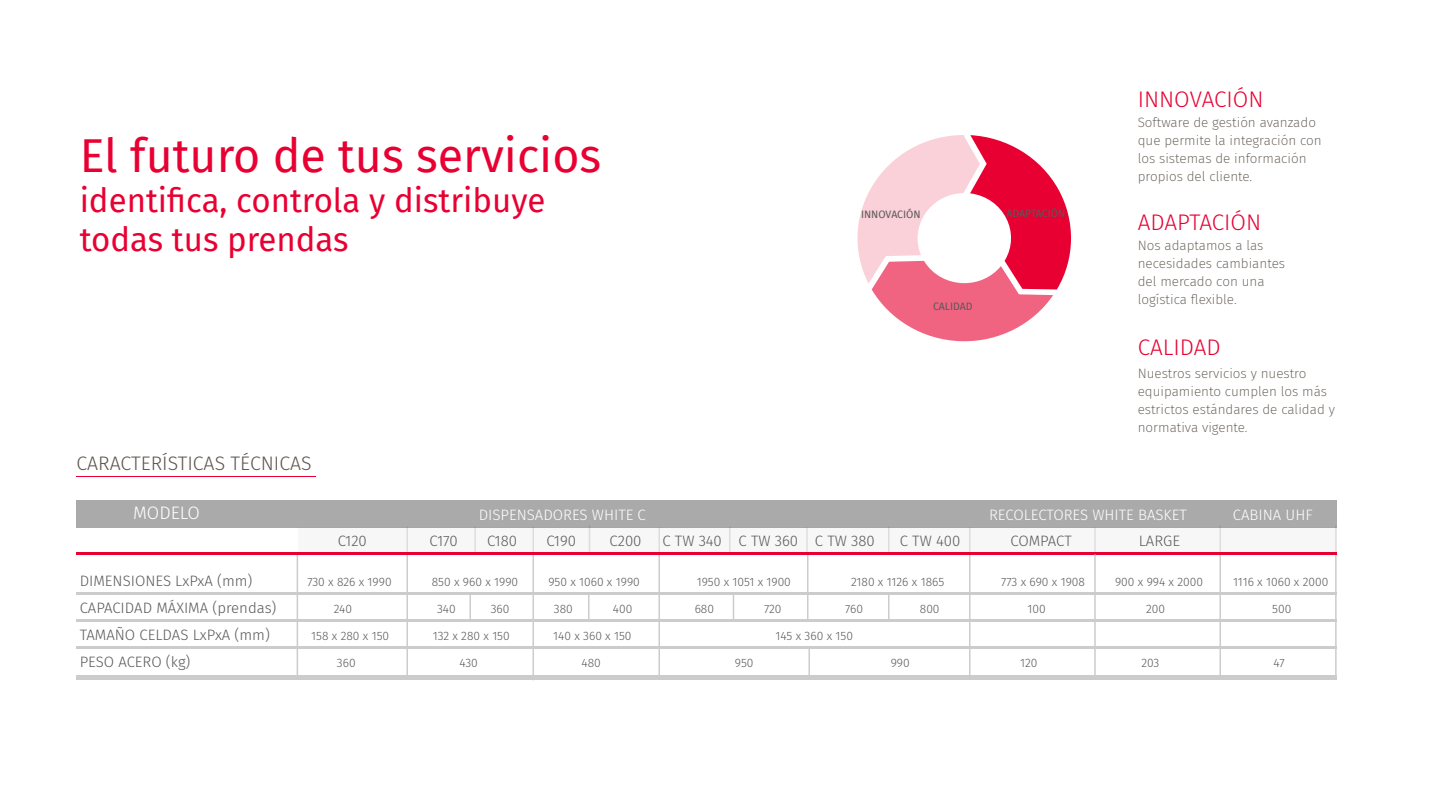
<style>
.page{position:relative;width:1440px;height:810px;background:#fff}
.page>*{position:absolute;margin:0;border:0;box-sizing:border-box;transform-origin:0 0}
.t1{font:46.5px "Fira Sans";color:#e80032}
.t2{font:33px/39.6px "Fira Sans";color:#e80032}
.t3{font:300 22.5px "Fira Sans";color:#e80032}
.t4{font:300 19.5px "Fira Sans";color:#5b534b}
.t5{font:300 18px "Fira Sans";color:#fff}
.t6{font:300 15px "Fira Sans";color:#595959}
.t7{font:300 15px "Fira Sans";color:#fff}
.t8{font:200 13.5px/18px "Fira Sans";color:#5b534b}
.t9{font:300 12px "Fira Sans";color:#595959}
.t10{font:10.5px "Fira Sans";color:#595959}
</style>
<div class="page">
<hr style="left:297px;top:552px;width:1px;height:127px;background:#ccc">
<hr style="left:406px;top:553px;width:2px;height:127px;background:#ccc">
<div style="left:76px;top:500px;width:1261px;height:27px;background:#aaa"></div>
<div style="left:298px;top:527px;width:1039px;height:26px;background:#f7f7f7"></div>
<hr style="left:76px;top:592px;width:1261px;height:2px;background:#ccc">
<hr style="left:76px;top:619px;width:1261px;height:2px;background:#ccc">
<hr style="left:76px;top:646px;width:1261px;height:2px;background:#ccc">
<div style="left:76px;top:675px;width:1261px;height:5px;background:#ccc"></div>
<svg style="left:857px;top:135px;width:214px;height:206px"></svg>
<hr style="left:532px;top:554px;width:2px;height:126px;background:#ccc">
<hr style="left:658px;top:553px;width:2px;height:127px;background:#ccc">
<hr style="left:807px;top:552px;width:1px;height:69px;background:#ccc">
<hr style="left:969px;top:553px;width:1px;height:127px;background:#ccc">
<hr style="left:1220px;top:553px;width:1px;height:127px;background:#ccc">
<hr style="left:1335px;top:553px;width:2px;height:127px;background:#ccc">
<hr style="left:76px;top:552px;width:1261px;height:2px;background:#e80032">
<svg style="left:470px;top:594px;width:1px;height:25px"></svg>
<hr style="left:588px;top:592px;width:2px;height:27px;background:#ccc">
<svg style="left:733px;top:594px;width:1px;height:25px"></svg>
<hr style="left:888px;top:594px;width:2px;height:27px;background:#ccc">
<hr style="left:1094px;top:554px;width:2px;height:121px;background:#ccc">
<hr style="left:808px;top:648px;width:2px;height:27px;background:#ccc">
<h1 class="t1" style="left:80px;top:121px;width:523px">El futuro de tus servicios</h1>
<h2 class="t2" style="left:80px;top:179px;width:467px">identifica, controla y distribuye todas tus prendas</h2>
<h3 class="t4" style="left:76px;top:449px;width:237px">CARACTERÍSTICAS TÉCNICAS</h3>
<p class="t10" style="left:861px;top:207px;width:61px">INNOVACIÓN</p>
<p class="t10" style="left:933px;top:298px;width:41px">CALIDAD</p>
<p class="t10" style="left:1006px;top:205px;width:60px">ADAPTACIÓN</p>
<h3 class="t3" style="left:1138px;top:83px;width:127px">INNOVACIÓN</h3>
<p class="t8" style="left:1138px;top:113px;width:186px">Software de gestión avanzado que permite la integración con los sistemas de información propios del cliente.</p>
<h3 class="t3" style="left:1138px;top:206px;width:125px">ADAPTACIÓN</h3>
<p class="t8" style="left:1138px;top:236px;width:149px">Nos adaptamos a las necesidades cambiantes del mercado con una logística flexible.</p>
<h3 class="t3" style="left:1138px;top:331px;width:85px">CALIDAD</h3>
<p class="t8" style="left:1138px;top:364px;width:199px">Nuestros servicios y nuestro equipamiento cumplen los más estrictos estándares de calidad y normativa vigente.</p>
<h3 class="t5" style="left:133px;top:500px;width:68px">MODELO</h3>
<p class="t7" style="left:479px;top:504px;width:169px">DISPENSADORES WHITE C</p>
<p class="t7" style="left:989px;top:504px;width:199px">RECOLECTORES WHITE BASKET</p>
<p class="t7" style="left:1233px;top:504px;width:81px">CABINA UHF</p>
<p class="t6" style="left:338px;top:530px;width:31px">C120</p>
<p class="t6" style="left:430px;top:530px;width:30px">C170</p>
<p class="t6" style="left:487px;top:530px;width:31px">C180</p>
<p class="t6" style="left:546px;top:530px;width:31px">C190</p>
<p class="t6" style="left:610px;top:530px;width:33px">C200</p>
<p class="t6" style="left:662px;top:530px;width:214px">C TW 340 C TW 360 C TW 380</p>
<p class="t6" style="left:900px;top:530px;width:62px">C TW 400</p>
<p class="t6" style="left:1011px;top:530px;width:63px">COMPACT</p>
<p class="t6" style="left:1139px;top:530px;width:43px">LARGE</p>
<p class="t6" style="left:80px;top:570px;width:174px">DIMENSIONES LxPxA (mm)</p>
<p class="t9" style="left:307px;top:573px;width:86px">730 x 826 x 1990</p>
<p class="t9" style="left:432px;top:573px;width:88px">850 x 960 x 1990</p>
<p class="t9" style="left:548px;top:573px;width:93px">950 x 1060 x 1990</p>
<p class="t9" style="left:697px;top:573px;width:96px">1950 x 1051 x 1900</p>
<p class="t9" style="left:851px;top:573px;width:95px">2180 x 1126 x 1865</p>
<p class="t9" style="left:1001px;top:573px;width:85px">773 x 690 x 1908</p>
<p class="t9" style="left:1115px;top:573px;width:89px">900 x 994 x 2000</p>
<p class="t9" style="left:1233px;top:573px;width:97px">1116 x 1060 x 2000</p>
<p class="t6" style="left:80px;top:597px;width:198px">CAPACIDAD MÁXIMA (prendas)</p>
<p class="t9" style="left:334px;top:600px;width:20px">240</p>
<p class="t9" style="left:437px;top:600px;width:20px">340</p>
<p class="t9" style="left:491px;top:600px;width:20px">360</p>
<p class="t9" style="left:554px;top:600px;width:20px">380</p>
<p class="t9" style="left:613px;top:600px;width:21px">400</p>
<p class="t9" style="left:695px;top:600px;width:21px">680</p>
<p class="t9" style="left:764px;top:600px;width:19px">720</p>
<p class="t9" style="left:845px;top:600px;width:19px">760</p>
<p class="t9" style="left:920px;top:600px;width:21px">800</p>
<p class="t9" style="left:1027px;top:600px;width:20px">100</p>
<p class="t9" style="left:1146px;top:600px;width:20px">200</p>
<p class="t9" style="left:1272px;top:600px;width:21px">500</p>
<p class="t6" style="left:80px;top:624px;width:192px">TAMAÑO CELDAS LxPxA (mm)</p>
<p class="t9" style="left:311px;top:627px;width:79px">158 x 280 x 150</p>
<p class="t9" style="left:433px;top:627px;width:79px">132 x 280 x 150</p>
<p class="t9" style="left:553px;top:627px;width:80px">140 x 360 x 150</p>
<p class="t9" style="left:776px;top:627px;width:79px">145 x 360 x 150</p>
<p class="t6" style="left:80px;top:651px;width:112px">PESO ACERO (kg)</p>
<p class="t9" style="left:337px;top:654px;width:20px">360</p>
<p class="t9" style="left:459px;top:654px;width:20px">430</p>
<p class="t9" style="left:582px;top:654px;width:21px">480</p>
<p class="t9" style="left:735px;top:654px;width:20px">950</p>
<p class="t9" style="left:891px;top:654px;width:21px">990</p>
<p class="t9" style="left:1020px;top:654px;width:19px">120</p>
<p class="t9" style="left:1141px;top:654px;width:20px">203</p>
<p class="t9" style="left:1274px;top:654px;width:13px">47</p>
</div>
